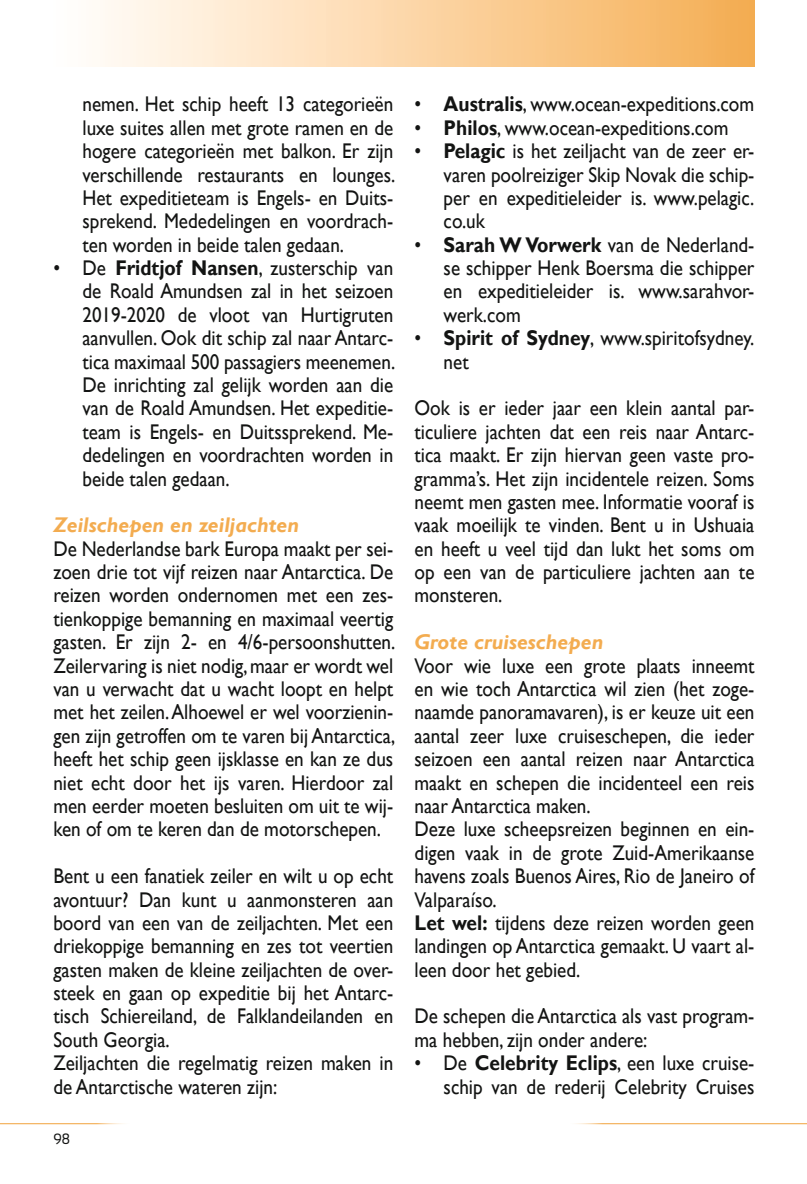
<style>
.page{position:relative;width:807px;height:1184px;background:#fff}
.page>*{position:absolute;margin:0;border:0;box-sizing:border-box;transform-origin:0 0}
.t1{font:21.25px/23.5px "Gill Sans";color:#131413;text-align:justify;scale:.9 1}
.t2{font:italic 700 21.25px "Gill Sans";color:#f3ac50}
.t3{font:15px "Sansation";color:#131413;scale:.9 1}
.s1{font-weight:700}
</style>
<div class="page">
<div style="left:52px;top:0;width:702px;height:67px;background:linear-gradient(to right,#fff,#f5ae53)"></div>
<hr style="left:0;top:1123px;width:132px;height:1px;background:#f3ac50">
<hr style="left:566px;top:1123px;width:241px;height:1px;background:#f3ac50">
<p class="t1" style="left:82px;top:93px;width:349px">nemen. Het schip heeft 13 categorieën luxe suites allen met grote ramen en de hogere categorieën met balkon. Er zijn verschillende restaurants en lounges.<br>Het expeditieteam is Engels- en Duits&shy;sprekend. Mededelingen en voordrach&shy;ten worden in beide talen gedaan.</p>
<p class="t1" style="left:82px;top:257px;width:349px;text-indent:-29px">• De <span class="s1">Fridtjof Nansen</span>, zusterschip van de Roald Amundsen zal in het seizoen 2019-2020 de vloot van Hurtigruten aanvullen. Ook dit schip zal naar Antarc&shy;tica maximaal 500 passagiers meenemen.<br>De inrichting zal gelijk worden aan die van de Roald Amundsen. Het expeditie&shy;team is Engels- en Duitssprekend. Me&shy;dedelingen en voordrachten worden in beide talen gedaan.</p>
<p class="t2" style="left:53px;top:513px;width:247px">Zeilschepen en zeiljachten</p>
<p class="t1" style="left:53px;top:537px;width:381px">De Nederlandse bark Europa maakt per sei&shy;zoen drie tot vijf reizen naar Antarctica. De reizen worden ondernomen met een zes&shy;tienkoppige bemanning en maximaal veertig gasten. Er zijn 2- en 4/6-persoonshutten.<br>Zeilervaring is niet nodig, maar er wordt wel van u verwacht dat u wacht loopt en helpt met het zeilen. Alhoewel er wel voorzienin&shy;gen zijn getroffen om te varen bij Antarctica, heeft het schip geen ijsklasse en kan ze dus niet echt door het ijs varen. Hierdoor zal men eerder moeten besluiten om uit te wij&shy;ken of om te keren dan de motorschepen.</p>
<p class="t1" style="left:53px;top:864px;width:379px;text-align:left">Bent u een fanatiek zeiler en wilt u op echt avontuur? Dan kunt u aanmonsteren aan boord van een van de zeiljachten. Met een driekoppige bemanning en zes tot veertien gasten maken de kleine zeiljachten de over&shy;steek en gaan op expeditie bij het Antarc&shy;tisch Schiereiland, de Falklandeilanden en South Georgia.<br>Zeiljachten die regelmatig reizen maken in de Antarctische wateren zijn:</p>
<p class="t3" style="left:53px;top:1130px;width:20px">98</p>
<p class="t1" style="left:414px;top:93px;width:379px">• <span class="s1">Australis</span>, www.ocean-expeditions.com</p>
<p class="t1" style="left:414px;top:116px;width:350px">• <span class="s1">Philos</span>, www.ocean-expeditions.com</p>
<p class="t1" style="left:443px;top:140px;width:347px;text-indent:-29px">• <span class="s1">Pelagic</span> is het zeiljacht van de zeer er&shy;varen poolreiziger Skip Novak die schip&shy;per en expeditieleider is. www.pelagic. co.uk</p>
<p class="t1" style="left:443px;top:233px;width:347px;text-indent:-29px">• <span class="s1">Sarah W Vorwerk</span> van de Nederland&shy;se schipper Henk Boersma die schipper en expeditieleider is. www.sarahvor&shy;werk.com</p>
<p class="t1" style="left:443px;top:327px;width:347px;text-indent:-29px">• <span class="s1">Spirit of Sydney</span>, www.spiritofsydney. net</p>
<p class="t1" style="left:414px;top:397px;width:379px">Ook is er ieder jaar een klein aantal par&shy;ticuliere jachten dat een reis naar Antarc&shy;tica maakt. Er zijn hiervan geen vaste pro&shy;gramma’s. Het zijn incidentele reizen. Soms neemt men gasten mee. Informatie vooraf is vaak moeilijk te vinden. Bent u in Ushuaia en heeft u veel tijd dan lukt het soms om op een van de particuliere jachten aan te monsteren.</p>
<p class="t2" style="left:414px;top:629px;width:190px">Grote cruiseschepen</p>
<p class="t1" style="left:414px;top:654px;width:379px;text-align:left">Voor wie luxe een grote plaats inneemt en wie toch Antarctica wil zien (het zoge&shy;naamde panoramavaren), is er keuze uit een aantal zeer luxe cruiseschepen, die ieder seizoen een aantal reizen naar Antarctica maakt en schepen die incidenteel een reis naar Antarctica maken.<br>Deze luxe scheepsreizen beginnen en ein&shy;digen vaak in de grote Zuid-Amerikaanse havens zoals Buenos Aires, Rio de Janeiro of Valparaíso.<br><span class="s1">Let wel:</span> tijdens deze reizen worden geen landingen op Antarctica gemaakt. U vaart al&shy;leen door het gebied.</p>
<p class="t1" style="left:414px;top:1005px;width:379px">De schepen die Antarctica als vast program&shy;ma hebben, zijn onder andere:</p>
<p class="t1" style="left:414px;top:1051px;width:379px;text-align:right">• De <span class="s1">Celebrity Eclips</span>, een luxe cruise&shy;schip van de rederij Celebrity Cruises</p>
</div>
